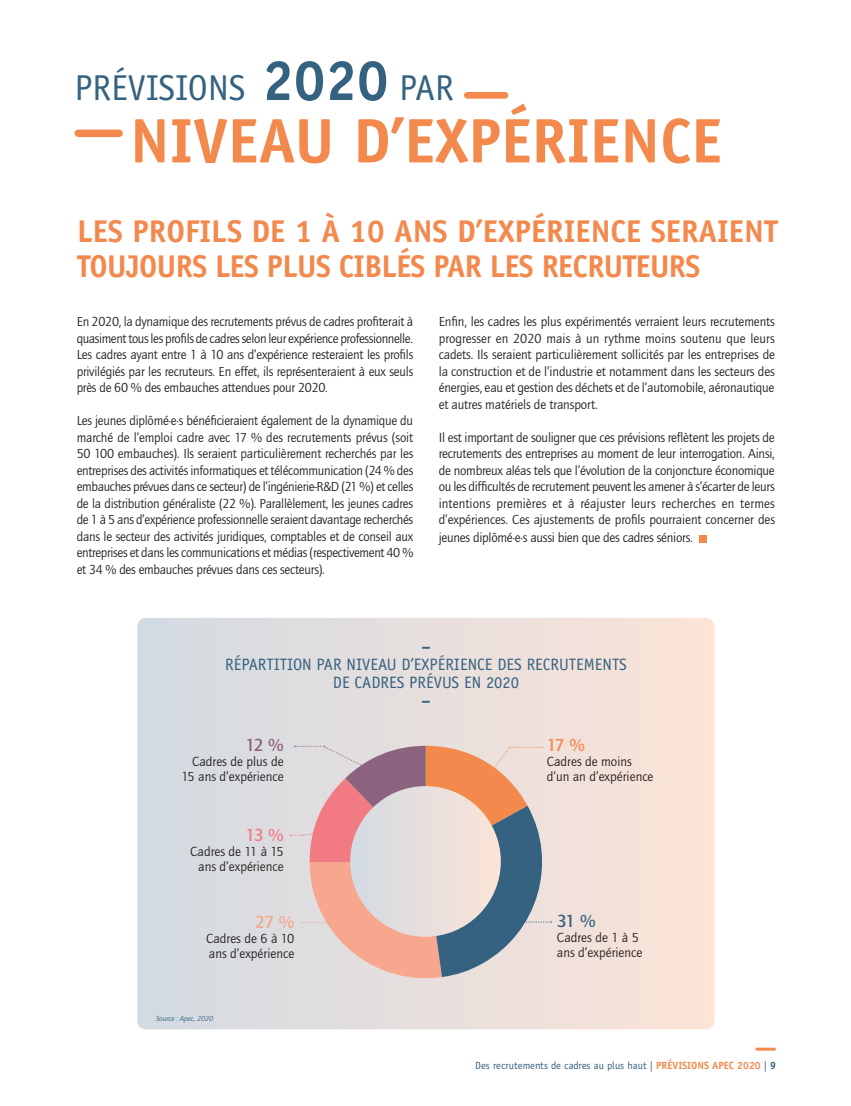
<style>
.page{position:relative;width:851px;height:1106px;background:#fff}
.page>*{position:absolute;margin:0;border:0;box-sizing:border-box;transform-origin:0 0}
.t1{font:700 63px "Officina Sans";color:#f3894d}
.t2{font:36px "Officina Sans";color:#366281}
.t3{font:700 31.5px/34.5px "Officina Sans";letter-spacing:-.02em;color:#f3894d}
.t4{font:700 18px "Quay Itc T";color:#f3894d}
.t5{font:700 18px "Quay Itc T";color:#366281}
.t6{font:700 18px "Quay Itc T";color:#f7a78d}
.t7{font:700 18px "Quay Itc T";color:#f27b83}
.t8{font:700 18px "Quay Itc T";color:#8c637e}
.t9{font:16.5px/18px "Officina Sans";color:#366281;text-align:center}
.t10{font:700 16.5px "Officina Sans";color:#366281}
.t11{font:13.5px/16.5px "Quay Itc T";letter-spacing:-.01em;color:#231f20;text-align:justify}
.t12{font:10.5px "Officina Sans";color:#366281}
.t13{font:italic 7.5px "Quay Itc T";color:#366281}
.s1{font-weight:700;font-size:56.7px}
.s2{font-weight:700;color:#f3894d}
.s3{font-weight:700}
</style>
<div class="page">
<hr style="left:756px;top:1047px;width:18px;height:3px;background:#f3894d">
<div style="left:137px;top:618px;width:577px;height:411px;background:linear-gradient(to right,#d2dbe3,#fbe3d7);border-radius:9px"></div>
<div style="left:78px;top:130px;width:41px;height:7px;background:#f3894d"></div>
<div style="left:467px;top:92px;width:38px;height:7px;background:#f3894d"></div>
<div style="left:698px;top:535px;width:8px;height:7px;background:#f3894d"></div>
<svg style="left:290px;top:745px;width:268px;height:241px;background:#c8aca9"></svg>
<div style="left:350px;top:786px;width:150px;height:150px;background:linear-gradient(to right,#d2dae2,#fae4d8);border-radius:50%"></div>
<h2 class="t2" style="left:74px;top:67px;width:381px">PRÉVISIONS <span class="s1">2020</span> PAR</h2>
<h1 class="t1" style="left:130px;top:102px;width:593px">NIVEAU D’EXPÉRIENCE</h1>
<h3 class="t3" style="left:77px;top:214px;width:702px">LES PROFILS DE 1 À 10 ANS D’EXPÉRIENCE SERAIENT<br>TOUJOURS LES PLUS CIBLÉS PAR LES RECRUTEURS</h3>
<p class="t11" style="left:77px;top:313px;width:338px">En 2020, la dynamique des recrutements prévus de cadres profiterait à quasiment tous les profils de cadres selon leur expérience professionnelle.<br>Les cadres ayant entre 1 à 10 ans d’expérience resteraient les profils privilégiés par les recruteurs. En effet, ils représenteraient à eux seuls près de 60 % des embauches attendues pour 2020.</p>
<p class="t11" style="left:77px;top:412px;width:338px">Les jeunes diplômé·e·s bénéficieraient également de la dynamique du marché de l’emploi cadre avec 17 % des recrutements prévus (soit 50 100 embauches). Ils seraient particulièrement recherchés par les entreprises des activités informatiques et télécommunication (24 % des embauches prévues dans ce secteur) de l’ingénierie-R&amp;D (21 %) et celles de la distribution généraliste (22 %). Parallèlement, les jeunes cadres de 1 à 5 ans d’expérience professionnelle seraient davantage recherchés dans le secteur des activités juridiques, comptables et de conseil aux entreprises et dans les communications et médias (respectivement 40 % et 34 % des embauches prévues dans ces secteurs).</p>
<p class="t11" style="left:438px;top:313px;width:338px">Enfin, les cadres les plus expérimentés verraient leurs recrutements progresser en 2020 mais à un rythme moins soutenu que leurs cadets. Ils seraient particulièrement sollicités par les entreprises de la construction et de l’industrie et notamment dans les secteurs des énergies, eau et gestion des déchets et de l’automobile, aéronautique et autres matériels de transport.</p>
<p class="t11" style="left:438px;top:429px;width:338px">Il est important de souligner que ces prévisions reflètent les projets de recrutements des entreprises au moment de leur interrogation. Ainsi, de nombreux aléas tels que l’évolution de la conjoncture économique ou les difficultés de recrutement peuvent les amener à s’écarter de leurs intentions premières et à réajuster leurs recherches en termes d’expériences. Ces ajustements de profils pourraient concerner des</p>
<p class="t11" style="left:438px;top:529px;width:256px">jeunes diplômé·e·s aussi bien que des cadres séniors.</p>
<p class="t10" style="left:421px;top:636px;width:11px">–</p>
<p class="t9" style="left:225px;top:655px;width:403px">RÉPARTITION PAR NIVEAU D’EXPÉRIENCE DES RECRUTEMENTS<br>DE CADRES PRÉVUS EN 2020</p>
<p class="t10" style="left:421px;top:690px;width:11px">–</p>
<h3 class="t8" style="left:245px;top:734px;width:40px">12 %</h3>
<p class="t11" style="left:181px;top:754px;width:104px;line-height:15px;text-align:right">Cadres de plus de<br>15 ans d’expérience</p>
<h3 class="t7" style="left:245px;top:824px;width:40px">13 %</h3>
<p class="t11" style="left:190px;top:844px;width:95px;line-height:15px;text-align:center">Cadres de 11 à 15 ans d’expérience</p>
<h3 class="t6" style="left:255px;top:911px;width:41px">27 %</h3>
<p class="t11" style="left:206px;top:930px;width:90px;line-height:15px">Cadres de 6 à 10 ans d’expérience</p>
<p class="t13" style="left:156px;top:1014px;width:59px">Source : Apec, 2020</p>
<h3 class="t4" style="left:546px;top:734px;width:40px">17 %</h3>
<p class="t11" style="left:546px;top:754px;width:108px;line-height:15px">Cadres de moins d’un an d’expérience</p>
<h3 class="t5" style="left:557px;top:910px;width:40px">31 %</h3>
<p class="t11" style="left:557px;top:930px;width:87px;line-height:15px">Cadres de 1 à 5 ans d’expérience</p>
<p class="t12" style="left:475px;top:1059px;width:302px">Des recrutements de cadres au plus haut | <span class="s2">PRÉVISIONS APEC 2020</span> | <span class="s3">9</span></p>
</div>
